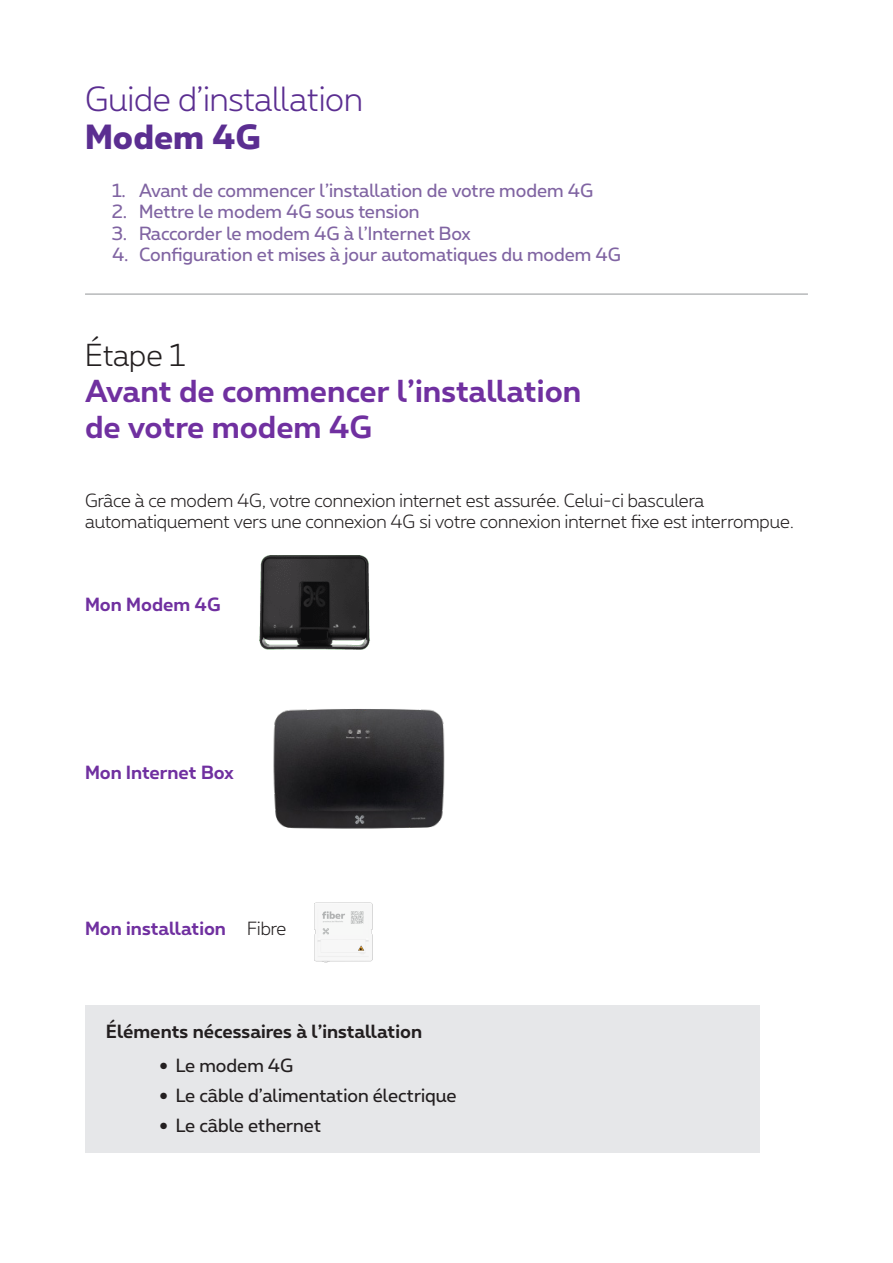
<style>
.page{position:relative;width:893px;height:1263px;background:#fff}
.page>*{position:absolute;margin:0;border:0;box-sizing:border-box;transform-origin:0 0}
.t1{font:300 33px "Proximus";color:#5b2e91}
.t2{font:800 33px "Proximus";color:#5b2e91}
.Heading_1_light{font:700 30px/36px "Proximus";color:#7030a0}
.t3{font:18px "Proximus";color:#8064a2}
.t4{font:300 18px/21.6px "Proximus";color:#231f20}
.t5{font:18px "Proximus";color:#231f20}
.t6{font:700 18px "Proximus";color:#7030a0}
.t7{font:700 18px "Proximus";color:#231f20}
.s1{font-weight:300;color:#231f20}
</style>
<div class="page">
<img style="left:259px;top:555px;width:111px;height:95px">
<img style="left:273px;top:709px;width:172px;height:120px">
<img style="left:314px;top:902px;width:59px;height:61px">
<div style="left:85px;top:1006px;width:675px;height:147px;background:#e6e7e9"></div>
<hr style="left:85px;top:294px;width:723px;height:1px;background:#939598">
<p class="t1" style="left:85px;top:77px;width:279px">Guide d’installation</p>
<p class="t2" style="left:85px;top:113px;width:177px">Modem 4G</p>
<p class="t3" style="left:112px;top:178px;width:483px">1. Avant de commencer l’installation de votre modem 4G</p>
<p class="t3" style="left:112px;top:199px;width:309px">2. Mettre le modem 4G sous tension</p>
<p class="t3" style="left:112px;top:221px;width:360px">3. Raccorder le modem 4G à l’Internet Box</p>
<p class="t3" style="left:112px;top:242px;width:511px">4. Configuration et mises à jour automatiques du modem 4G</p>
<p class="Heading_1_light" style="left:85px;top:334px;width:498px"><span class="s1">Étape 1<br></span>Avant de commencer l’installation de votre modem 4G</p>
<p class="t4" style="left:85px;top:488px;width:710px">Grâce à ce modem 4G, votre connexion internet est assurée. Celui-ci basculera automatiquement vers une connexion 4G si votre connexion internet fixe est interrompue.</p>
<p class="t6" style="left:85px;top:591px;width:137px">Mon Modem 4G</p>
<p class="t6" style="left:85px;top:759px;width:150px">Mon Internet Box</p>
<p class="t6" style="left:85px;top:915px;width:203px">Mon installation <span class="s1">Fibre</span></p>
<p class="t7" style="left:106px;top:1018px;width:317px">Éléments nécessaires à l’installation</p>
<p class="t5" style="left:160px;top:1052px;width:135px">● Le modem 4G</p>
<p class="t5" style="left:160px;top:1082px;width:298px">● Le câble d’alimentation électrique</p>
<p class="t5" style="left:160px;top:1113px;width:162px">● Le câble ethernet</p>
</div>
